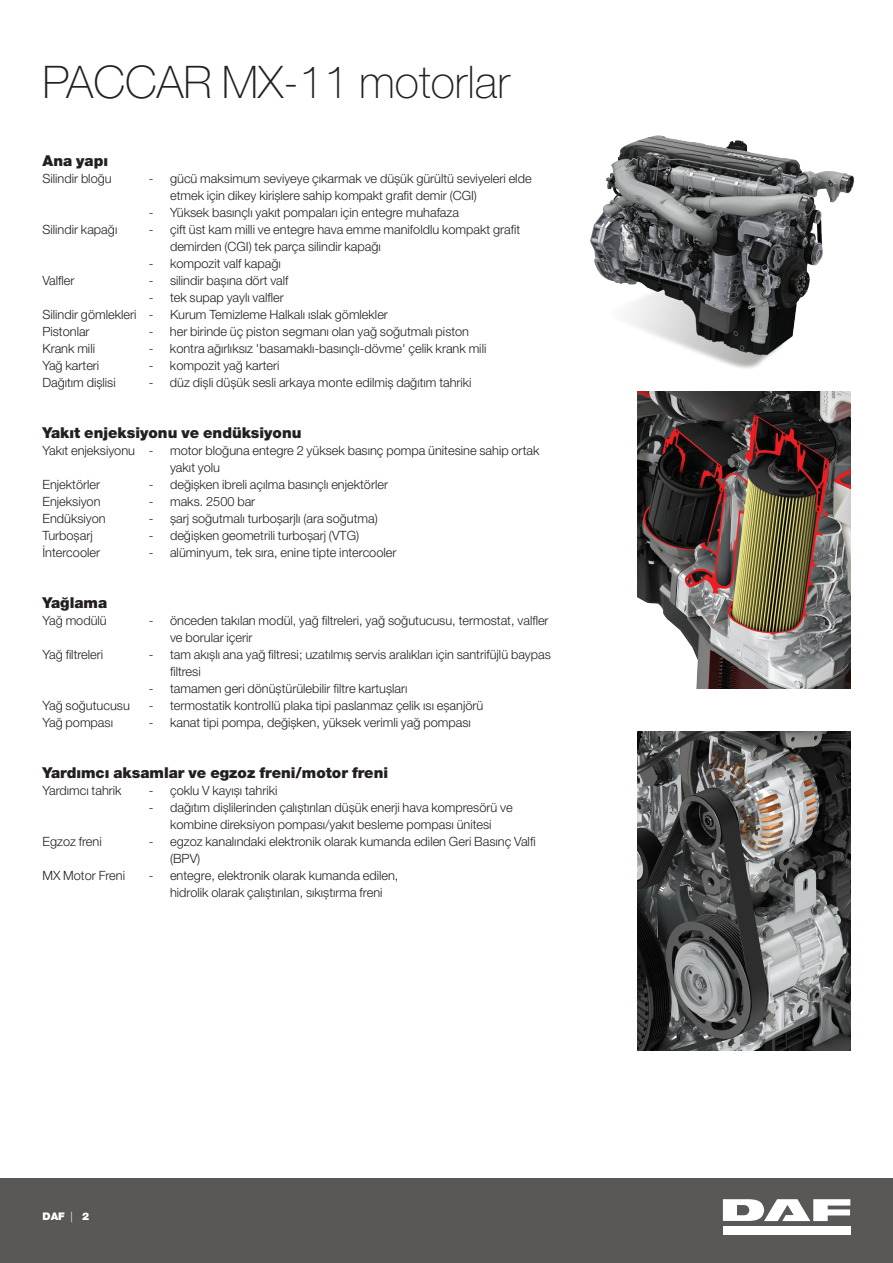
<style>
.page{position:relative;width:893px;height:1263px;background:#fff}
.page>*{position:absolute;margin:0;border:0;box-sizing:border-box;transform-origin:0 0}
.t1{font:100 45px "Helvetica Neue LT Pro";color:#231f20}
.t2{font:900 15px "Helvetica Neue LT Pro";color:#231f20}
.t3{font:300 12.75px/17px "Helvetica Neue LT Pro";color:#231f20}
.t4{font:900 10.5px "Helvetica Neue LT Pro";color:#fff}
.s1{font-weight:300}
</style>
<div class="page">
<img style="left:638px;top:391px;width:212px;height:298px">
<img style="left:638px;top:731px;width:212px;height:319px">
<img style="left:590px;top:135px;width:264px;height:234px">
<div style="left:0;top:1178px;width:893px;height:85px;background:#5a5757"></div>
<div style="left:723px;top:1226px;width:127px;height:8px;background:#fff"></div>
<svg style="left:723px;top:1199px;width:127px;height:22px"></svg>
<h1 class="t1" style="left:43px;top:56px;width:469px">PACCAR MX-11 motorlar</h1>
<p class="t2" style="left:43px;top:152px;width:67px">Ana yapı</p>
<p class="t3" style="left:43px;top:170px;width:71px">Silindir bloğu</p>
<p class="t3" style="left:170px;top:170px;width:363px;text-indent:-21px">- gücü maksimum seviyeye çıkarmak ve düşük gürültü seviyeleri elde etmek için dikey kirişlere sahip kompakt grafit demir (CGI)</p>
<p class="t3" style="left:149px;top:204px;width:312px">- Yüksek basınçlı yakıt pompaları için entegre muhafaza</p>
<p class="t3" style="left:42px;top:221px;width:76px">Silindir kapağı</p>
<p class="t3" style="left:170px;top:221px;width:352px;text-indent:-21px">- çift üst kam milli ve entegre hava emme manifoldlu kompakt grafit demirden (CGI) tek parça silindir kapağı</p>
<p class="t3" style="left:149px;top:255px;width:134px">- kompozit valf kapağı</p>
<p class="t3" style="left:42px;top:272px;width:34px">Valfler</p>
<p class="t3" style="left:149px;top:272px;width:141px">- silindir başına dört valf</p>
<p class="t3" style="left:42px;top:289px;width:243px;text-indent:106px">- tek supap yaylı valfler<br>Silindir gömlekleri -</p>
<p class="t3" style="left:170px;top:306px;width:219px">Kurum Temizleme Halkalı ıslak gömlekler</p>
<p class="t3" style="left:42px;top:323px;width:49px">Pistonlar</p>
<p class="t3" style="left:149px;top:323px;width:322px">- her birinde üç piston segmanı olan yağ soğutmalı piston</p>
<p class="t3" style="left:42px;top:340px;width:54px">Krank mili</p>
<p class="t3" style="left:149px;top:340px;width:339px">- kontra ağırlıksız 'basamaklı-basınçlı-dövme' çelik krank mili</p>
<p class="t3" style="left:42px;top:357px;width:58px">Yağ karteri</p>
<p class="t3" style="left:149px;top:357px;width:132px">- kompozit yağ karteri</p>
<p class="t3" style="left:42px;top:374px;width:75px">Dağıtım dişlisi</p>
<p class="t3" style="left:149px;top:374px;width:324px">- düz dişli düşük sesli arkaya monte edilmiş dağıtım tahriki</p>
<p class="t2" style="left:43px;top:424px;width:261px">Yakıt enjeksiyonu ve endüksiyonu</p>
<p class="t3" style="left:43px;top:442px;width:113px">Yakıt enjeksiyonu -</p>
<p class="t3" style="left:170px;top:442px;width:371px">motor bloğuna entegre 2 yüksek basınç pompa ünitesine sahip ortak yakıt yolu</p>
<p class="t3" style="left:43px;top:476px;width:59px">Enjektörler</p>
<p class="t3" style="left:149px;top:476px;width:241px">- değişken ibreli açılma basınçlı enjektörler</p>
<p class="t3" style="left:42px;top:493px;width:60px">Enjeksiyon</p>
<p class="t3" style="left:149px;top:493px;width:108px">- maks. 2500 bar</p>
<p class="t3" style="left:42px;top:510px;width:65px">Endüksiyon</p>
<p class="t3" style="left:149px;top:510px;width:231px">- şarj soğutmalı turboşarjlı (ara soğutma)</p>
<p class="t3" style="left:42px;top:527px;width:52px">Turboşarj</p>
<p class="t3" style="left:149px;top:527px;width:212px">- değişken geometrili turboşarj (VTG)</p>
<p class="t3" style="left:42px;top:544px;width:59px">İntercooler</p>
<p class="t3" style="left:149px;top:544px;width:249px">- alüminyum, tek sıra, enine tipte intercooler</p>
<p class="t2" style="left:43px;top:594px;width:66px">Yağlama</p>
<p class="t3" style="left:43px;top:612px;width:66px">Yağ modülü</p>
<p class="t3" style="left:170px;top:612px;width:380px;text-indent:-21px">- önceden takılan modül, yağ filtreleri, yağ soğutucusu, termostat, valfler ve borular içerir</p>
<p class="t3" style="left:43px;top:646px;width:62px">Yağ filtreleri</p>
<p class="t3" style="left:170px;top:646px;width:382px;text-indent:-21px">- tam akışlı ana yağ filtresi; uzatılmış servis aralıkları için santrifüjlü baypas filtresi</p>
<p class="t3" style="left:149px;top:680px;width:260px">- tamamen geri dönüştürülebilir filtre kartuşları</p>
<p class="t3" style="left:42px;top:697px;width:89px">Yağ soğutucusu</p>
<p class="t3" style="left:149px;top:697px;width:336px">- termostatik kontrollü plaka tipi paslanmaz çelik ısı eşanjörü</p>
<p class="t3" style="left:42px;top:714px;width:72px">Yağ pompası</p>
<p class="t3" style="left:149px;top:714px;width:324px">- kanat tipi pompa, değişken, yüksek verimli yağ pompası</p>
<p class="t2" style="left:43px;top:764px;width:347px">Yardımcı aksamlar ve egzoz freni/motor freni</p>
<p class="t3" style="left:43px;top:782px;width:81px">Yardımcı tahrik</p>
<p class="t3" style="left:149px;top:782px;width:130px">- çoklu V kayışı tahriki</p>
<p class="t3" style="left:149px;top:799px;width:365px;text-align:center">- dağıtım dişlilerinden çalıştırılan düşük enerji hava kompresörü ve kombine direksiyon pompası/yakıt besleme pompası ünitesi</p>
<p class="t3" style="left:42px;top:833px;width:61px">Egzoz freni</p>
<p class="t3" style="left:170px;top:833px;width:367px;text-indent:-21px">- egzoz kanalındaki elektronik olarak kumanda edilen Geri Basınç Valfi (BPV)</p>
<p class="t3" style="left:42px;top:867px;width:84px">MX Motor Freni</p>
<p class="t3" style="left:149px;top:867px;width:251px;text-align:center">- entegre, elektronik olarak kumanda edilen, hidrolik olarak çalıştırılan, sıkıştırma freni</p>
<p class="t4" style="left:43px;top:1210px;width:48px">DAF <span class="s1">|</span> 2</p>
</div>
